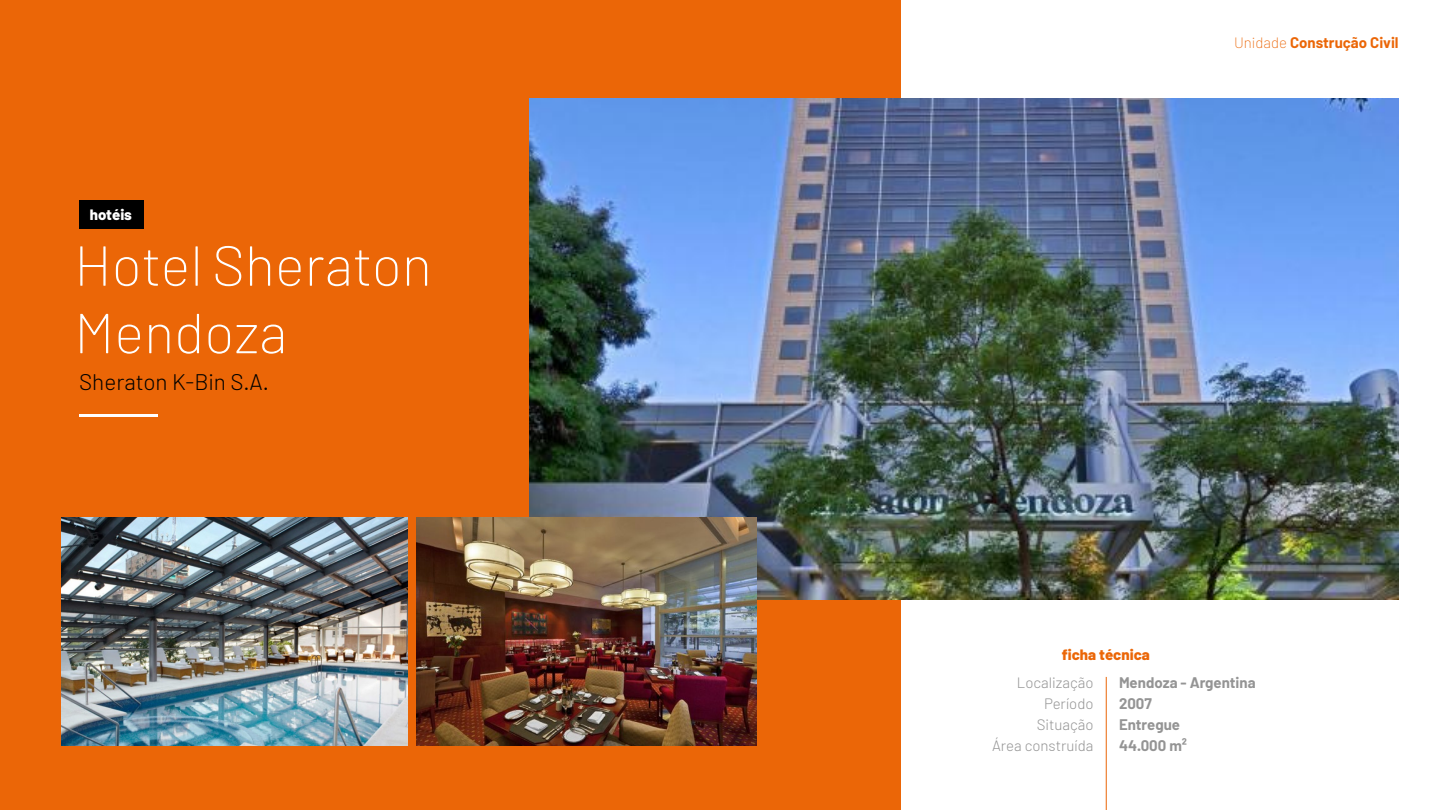
<style>
.page{position:relative;width:1440px;height:810px;background:#fff}
.page>*{position:absolute;margin:0;border:0;box-sizing:border-box;transform-origin:0 0}
.t1{font:200 56.25px/67.5px "Barlow";color:#fff}
.t2{font:300 22.5px "Barlow";color:#000}
.t3{font:300 15px/21px "Barlow";color:#949494;text-align:right}
.t4{font:700 15px/21px "Barlow";color:#949494}
.t5{font:700 15px "Barlow";color:#eb6607}
.t6{font:800 15px "Barlow";color:#eb6607}
.t7{font:800 15px "Barlow";color:#fff}
.s1{font-weight:200}
</style>
<div class="page">
<div style="left:0;top:0;width:900px;height:810px;background:#eb6607"></div>
<img style="left:530px;top:98px;width:869px;height:502px">
<hr style="left:80px;top:414px;width:78px;height:3px;background:#fff">
<hr style="left:1106px;top:677px;width:1px;height:133px;background:#eb6607">
<img style="left:417px;top:518px;width:339px;height:227px">
<img style="left:61px;top:518px;width:346px;height:227px">
<div style="left:80px;top:200px;width:64px;height:29px;background:#000"></div>
<p class="t7" style="left:90px;top:206px;width:44px">hotéis</p>
<h1 class="t1" style="left:74px;top:230px;width:359px">Hotel Sheraton<br>Mendoza</h1>
<h2 class="t2" style="left:79px;top:368px;width:191px">Sheraton K-Bin S.A.</h2>
<p class="t5" style="left:1234px;top:33px;width:166px"><span class="s1">Unidade</span> Construção Civil</p>
<p class="t6" style="left:1062px;top:645px;width:90px">ficha técnica</p>
<p class="t3" style="left:992px;top:672px;width:103px">Localização<br>Período<br>Situação<br>Área construída</p>
<p class="t4" style="left:1119px;top:672px;width:138px">Mendoza - Argentina<br>2007<br>Entregue<br>44.000 m²</p>
</div>
